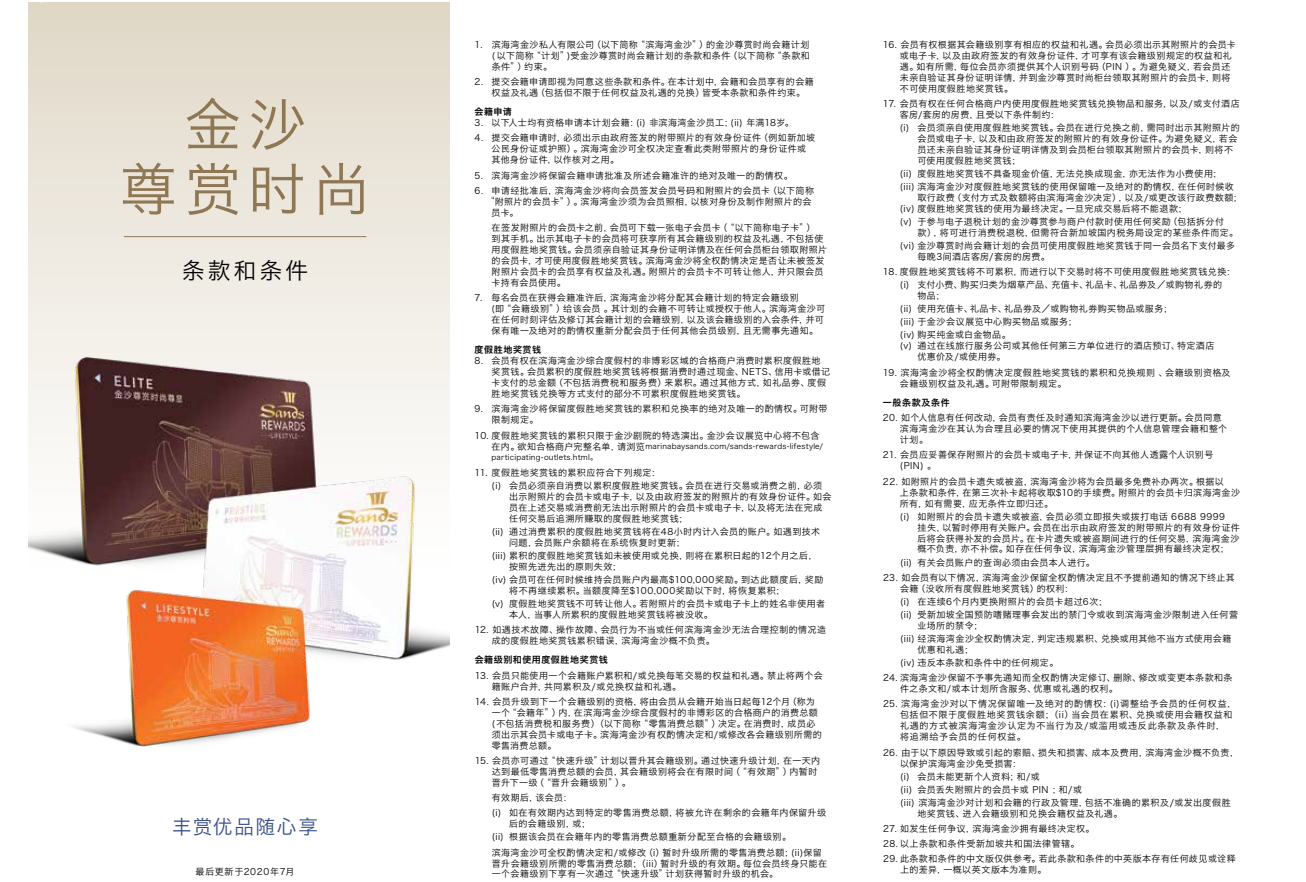
<style>
.page{position:relative;width:1306px;height:882px;background:#fff}
.page>*{position:absolute;margin:0;border:0;box-sizing:border-box;transform-origin:0 0}
.t1{font:57px/64.5px "Hiragino Sans GB W3";letter-spacing:.13em;color:#907753;text-align:center}
.t2{font:22.5px "Hiragino Sans GB W3";letter-spacing:.15em;color:#000}
.t3{font:19.5px "Hiragino Sans GB W3";letter-spacing:.08em;color:#374e89}
.t4{font:9px/10.9px "Hiragino Sans GB W3";letter-spacing:.05em;color:#000}
.t5{font:9px/10.9px "Hiragino Sans GB W3";letter-spacing:.08em;color:#000}
.t6{font:9px "Hiragino Sans GB W6";letter-spacing:.06em;color:#000}
.t7{font:9px "Hiragino Sans GB W3";letter-spacing:.075em;color:#000}
.t8{font:7.5px/10.9px "Hira Kaku Pro W3";letter-spacing:.025em;color:#000}
.s1{font-family:"Hiragino Sans GB W3";font-size:9px}
</style>
<div class="page">
<svg style="left:28px;top:2px;width:422px;height:645px;background:#e9e3d8"></svg>
<img style="left:28px;top:332px;width:421px;height:415px">
<hr style="left:124px;top:236px;width:242px;height:1px;background:#907753">
<h1 class="t1" style="left:120px;top:91px;width:252px">金沙<br>尊赏时尚</h1>
<h2 class="t2" style="left:182px;top:256px;width:128px">条款和条件</h2>
<h3 class="t3" style="left:172px;top:814px;width:147px">丰赏优品随心享</h3>
<p class="t7" style="left:195px;top:865px;width:101px">最后更新于2020年7月</p>
<p class="t4" style="left:492px;top:39px;width:320px;text-align:justify;text-indent:-17px">1. 滨海湾金沙私人有限公司（以下简称“滨海湾金沙”）的金沙尊赏时尚会籍计划( 以下简称“计划”)受金沙尊赏时尚会籍计划的条款和条件（以下简称“条款和条件”）约束。</p>
<p class="t4" style="left:492px;top:76px;width:324px;text-indent:-17px">2. 提交会籍申请即视为同意这些条款和条件。在本计划中，会籍和会员享有的会籍权益及礼遇（包括但不限于任何权益及礼遇的兑换）皆受本条款和条件约束。</p>
<p class="t6" style="left:475px;top:106px;width:39px">会籍申请</p>
<p class="t4" style="left:475px;top:117px;width:321px">3. 以下人士均有资格申请本计划会籍：(i) 非滨海湾金沙员工；(ii) 年满18岁。</p>
<p class="t4" style="left:492px;top:132px;width:325px;text-indent:-17px">4. 提交会籍申请时，必须出示由政府签发的附带照片的有效身份证件（例如新加坡公民身份证或护照）。滨海湾金沙可全权决定查看此类附带照片的身份证件或其他身份证件，以作核对之用。</p>
<p class="t4" style="left:475px;top:169px;width:320px">5. 滨海湾金沙将保留会籍申请批准及所述会籍准许的绝对及唯一的酌情权。</p>
<p class="t4" style="left:475px;top:185px;width:341px">6. 申请经批准后，滨海湾金沙将向会员签发会员号码和附照片的会员卡（以下简称</p>
<p class="t4" style="left:495px;top:196px;width:318px">附照片的会员卡”）。滨海湾金沙须为会员照相，以核对身份及制作附照片的会</p>
<p class="t4" style="left:492px;top:206px;width:28px">员卡。</p>
<p class="t4" style="left:492px;top:222px;width:337px">在签发附照片的会员卡之前，会员可下载一张电子会员卡（“以下简称电子卡”）<br>到其手机。出示其电子卡的会员将可获享所有其会籍级别的权益及礼遇，不包括使用度假胜地奖赏钱。会员须亲自验证其身份证明详情及在任何会员柜台领取附照片的会员卡，才可使用度假胜地奖赏钱。滨海湾金沙将全权酌情决定是否让未被签发附照片会员卡的会员享有权益及礼遇。附照片的会员卡不可转让他人，并只限会员卡持有会员使用。</p>
<p class="t4" style="left:492px;top:292px;width:335px;text-indent:-17px">7. 每名会员在获得会籍准许后，滨海湾金沙将分配其会籍计划的特定会籍级别<br>(即“会籍级别”）给该会员 。其计划的会籍不可转让或授权于他人。滨海湾金沙可在任何时刻评估及修订其会籍计划的会籍级别，以及该会籍级别的入会条件，并可保有唯一及绝对的酌情权重新分配会员于任何其他会员级别，且无需事先通知。</p>
<p class="t6" style="left:475px;top:344px;width:68px">度假胜地奖赏钱</p>
<p class="t4" style="left:492px;top:355px;width:340px;text-indent:-17px">8. 会员有权在滨海湾金沙综合度假村的非博彩区域的合格商户消费时累积度假胜地奖赏钱。会员累积的度假胜地奖赏钱将根据消费时通过现金、NETS、信用卡或借记卡支付的总金额（不包括消费税和服务费）来累积。通过其他方式，如礼品券、度假胜地奖赏钱兑换等方式支付的部分不可累积度假胜地奖赏钱。</p>
<p class="t4" style="left:492px;top:403px;width:337px;text-indent:-17px">9. 滨海湾金沙将保留度假胜地奖赏钱的累积和兑换率的绝对及唯一的酌情权。可附带限制规定。</p>
<p class="t4" style="left:475px;top:429px;width:346px">10. 度假胜地奖赏钱的累积只限于金沙剧院的特选演出。金沙会议展览中心将不包含</p>
<p class="t8" style="left:492px;top:440px;width:333px"><span class="s1">在内。欲知合格商户完整名单，请浏览</span>marinabaysands.com/sands-rewards-lifestyle/ participating-outlets.html。</p>
<p class="t4" style="left:492px;top:465px;width:332px;line-height:13px;text-indent:-17px">11. 度假胜地奖赏钱的累积应符合下列规定：<br>(i) 会员必须亲自消费以累积度假胜地奖赏钱。会员在进行交易或消费之前，必须</p>
<p class="t4" style="left:509px;top:490px;width:324px">出示附照片的会员卡或电子卡，以及由政府签发的附照片的有效身份证件。如会员在上述交易或消费前无法出示附照片的会员卡或电子卡，以及将无法在完成任何交易后追溯所赚取的度假胜地奖赏钱；</p>
<p class="t4" style="left:509px;top:525px;width:313px;text-indent:-17px">(ii) 通过消费累积的度假胜地奖赏钱将在48小时内计入会员的账户。如遇到技术问题，会员账户余额将在系统恢复时更新；</p>
<p class="t4" style="left:509px;top:549px;width:310px;text-indent:-17px">(iii) 累积的度假胜地奖赏钱如未被使用或兑换，则将在累积日起的12个月之后，按照先进先出的原则失效；</p>
<p class="t4" style="left:509px;top:573px;width:316px;text-indent:-17px">(iv) 会员可在任何时候维持会员账户内最高$100,000奖励。到达此额度后，奖励将不再继续累积。当额度降至$100,000奖励以下时，将恢复累积；</p>
<p class="t4" style="left:509px;top:597px;width:318px;text-indent:-17px">(v) 度假胜地奖赏钱不可转让他人。若附照片的会员卡或电子卡上的姓名非使用者本人，当事人所累积的度假胜地奖赏钱将被没收。</p>
<p class="t4" style="left:492px;top:623px;width:336px;text-indent:-17px">12. 如遇技术故障、操作故障、会员行为不当或任何滨海湾金沙无法合理控制的情况造成的度假胜地奖赏钱累积错误，滨海湾金沙概不负责。</p>
<p class="t6" style="left:475px;top:654px;width:135px">会籍级别和使用度假胜地奖赏钱</p>
<p class="t4" style="left:492px;top:669px;width:333px;text-indent:-17px">13. 会员只能使用一个会籍账户累积和/或兑换每笔交易的权益和礼遇。禁止将两个会籍账户合并，共同累积及/或兑换权益和礼遇。</p>
<p class="t4" style="left:492px;top:695px;width:332px;text-indent:-17px">14. 会员升级到下一个会籍级别的资格，将由会员从会籍开始当日起每12个月（称为一个“会籍年”）内，在滨海湾金沙综合度假村的非博彩区的合格商户的消费总额( 不包括消费税和服务费）（以下简称“零售消费总额”）决定。在消费时，成员必须出示其会员卡或电子卡。滨海湾金沙有权酌情决定和/或修改各会籍级别所需的零售消费总额。</p>
<p class="t4" style="left:492px;top:754px;width:330px;text-indent:-17px">15. 会员亦可通过“快速升级”计划以晋升其会籍级别。通过快速升级计划，在一天内达到最低零售消费总额的会员，其会籍级别将会在有限时间（“有效期”）内暂时晋升下一级（“晋升会籍级别”）。</p>
<p class="t4" style="left:492px;top:789px;width:336px;line-height:15.1px">有效期后，该会员：<br>(i) 如在有效期内达到特定的零售消费总额，将被允许在剩余的会籍年内保留升级</p>
<p class="t4" style="left:492px;top:816px;width:301px;line-height:13px;text-indent:17px">后的会籍级别，或；<br>(ii) 根据该会员在会籍年内的零售消费总额重新分配至合格的会籍级别。</p>
<p class="t4" style="left:492px;top:846px;width:337px">滨海湾金沙可全权酌情决定和/或修改（i）暂时升级所需的零售消费总额；(ii)保留晋升会籍级别所需的零售消费总额；（iii）暂时升级的有效期。每位会员终身只能在一个会籍级别下享有一次通过“快速升级”计划获得暂时升级的机会。</p>
<p class="t4" style="left:900px;top:39px;width:338px;text-indent:-17px">16. 会员有权根据其会籍级别享有相应的权益和礼遇。会员必须出示其附照片的会员卡或电子卡，以及由政府签发的有效身份证件，才可享有该会籍级别规定的权益和礼遇。如有所需，每位会员亦须提供其个人识别号码（PIN ）。为避免疑义，若会员还未亲自验证其身份证明详情，并到金沙尊赏时尚柜台领取其附照片的会员卡，则将不可使用度假胜地奖赏钱。</p>
<p class="t4" style="left:900px;top:98px;width:341px;text-indent:-17px">17. 会员有权在任何合格商户内使用度假胜地奖赏钱兑换物品和服务，以及/或支付酒店客房/套房的房费，且受以下条件制约：</p>
<p class="t4" style="left:917px;top:122px;width:324px;text-indent:-17px">(i) 会员须亲自使用度假胜地奖赏钱。会员在进行兑换之前，需同时出示其附照片的会员或电子卡，以及和由政府签发的附照片的有效身份证件。为避免疑义，若会员还未亲自验证其身份证明详情及到会员柜台领取其附照片的会员卡，则将不可使用度假胜地奖赏钱；</p>
<p class="t4" style="left:900px;top:167px;width:336px;line-height:13px">(ii) 度假胜地奖赏钱不具备现金价值，无法兑换成现金，亦无法作为小费使用；(iii) 滨海湾金沙对度假胜地奖赏钱的使用保留唯一及绝对的酌情权，在任何时候收</p>
<p class="t4" style="left:900px;top:192px;width:338px;text-indent:17px">取行政费（支付方式及数额将由滨海湾金沙决定），以及/或更改该行政费数额; (iv) 度假胜地奖赏钱的使用为最终决定。一旦完成交易后将不能退款；</p>
<p class="t4" style="left:917px;top:216px;width:322px;text-indent:-18px">(v) 于参与电子退税计划的金沙尊赏参与商户付款时使用任何奖励（包括拆分付<br>款），将可进行消费税退税，但需符合新加坡国内税务局设定的某些条件而定。</p>
<p class="t4" style="left:917px;top:240px;width:319px;text-indent:-17px">(vi) 金沙尊赏时尚会籍计划的会员可使用度假胜地奖赏钱于同一会员名下支付最多每晚3间酒店客房/套房的房费。</p>
<p class="t4" style="left:883px;top:265px;width:354px;line-height:13px;text-align:center">18. 度假胜地奖赏钱将不可累积，而进行以下交易时将不可使用度假胜地奖赏钱兑换：(i) 支付小费、购买归类为烟草产品、充值卡、礼品卡、礼品券及／或购物礼券的</p>
<p class="t4" style="left:900px;top:289px;width:274px;line-height:13px;text-indent:17px">物品；<br>(ii) 使用充值卡、礼品卡、礼品券及／或购物礼券购买物品或服务；(iii) 于金沙会议展览中心购买物品或服务；<br>(iv) 购买纯金或白金物品。</p>
<p class="t4" style="left:917px;top:340px;width:298px;text-indent:-17px">(v) 通过在线旅行服务公司或其他任何第三方单位进行的酒店预订、特定酒店优惠价及/或使用券。</p>
<p class="t4" style="left:900px;top:366px;width:332px;text-indent:-17px">19. 滨海湾金沙将全权酌情决定度假胜地奖赏钱的累积和兑换规则 、会籍级别资格及会籍级别权益及礼遇。可附带限制规定。</p>
<p class="t6" style="left:883px;top:396px;width:68px">一般条款及条件</p>
<p class="t4" style="left:900px;top:412px;width:329px;text-indent:-17px">20. 如个人信息有任何改动，会员有责任及时通知滨海湾金沙以进行更新。会员同意滨海湾金沙在其认为合理且必要的情况下使用其提供的个人信息管理会籍和整个计划。</p>
<p class="t4" style="left:900px;top:449px;width:315px;text-indent:-17px">21. 会员应妥善保存附照片的会员卡或电子卡，并保证不向其他人透露个人识别号(PIN) 。</p>
<p class="t4" style="left:900px;top:475px;width:342px;text-indent:-17px">22. 如附照片的会员卡遗失或被盗，滨海湾金沙将为会员最多免费补办两次。根据以<br>上条款和条件，在第三次补卡起将收取$10的手续费。附照片的会员卡归滨海湾金沙所有，如有需要，应无条件立即归还。</p>
<p class="t4" style="left:917px;top:510px;width:324px;text-indent:-18px">(i) 如附照片的会员卡遗失或被盗，会员必须立即报失或拨打电话 6688 9999<br>挂失，以暂时停用有关账户。会员在出示由政府签发的附带照片的有效身份证件后将会获得补发的会员片。在卡片遗失或被盗期间进行的任何交易，滨海湾金沙概不负责，亦不补偿。如存在任何争议，滨海湾金沙管理层拥有最终决定权；</p>
<p class="t4" style="left:900px;top:556px;width:196px">(ii) 有关会员账户的查询必须由会员本人进行。</p>
<p class="t4" style="left:900px;top:571px;width:336px;text-indent:-17px">23. 如会员有以下情况，滨海湾金沙保留全权酌情决定且不予提前通知的情况下终止其会籍（没收所有度假胜地奖赏钱）的权利：</p>
<p class="t4" style="left:900px;top:594px;width:340px;line-height:13px">(i) 在连续6个月内更换附照片的会员卡超过6次；<br>(ii) 受新加坡全国预防嗜赌理事会发出的禁门令或收到滨海湾金沙限制进入任何营</p>
<p class="t4" style="left:900px;top:618px;width:333px;line-height:13px;text-indent:17px">业场所的禁令；<br>(iii) 经滨海湾金沙全权酌情决定，判定违规累积、兑换或用其他不当方式使用会籍</p>
<p class="t4" style="left:900px;top:642px;width:160px;line-height:13px;text-indent:17px">优惠和礼遇；<br>(iv) 违反本条款和条件中的任何规定。</p>
<p class="t4" style="left:900px;top:672px;width:334px;text-indent:-17px">24. 滨海湾金沙保留不予事先通知而全权酌情决定修订、删除、修改或变更本条款和条件之条文和/或本计划所含服务、优惠或礼遇的权利。</p>
<p class="t5" style="left:900px;top:698px;width:338px;text-indent:-17px">25. 滨海湾金沙对以下情况保留唯一及绝对的酌情权：(i)调整给予会员的任何权益，包括但不限于度假胜地奖赏钱余额；（ii）当会员在累积、兑换或使用会籍权益和礼遇的方式被滨海湾金沙认定为不当行为及/或滥用或违反此条款及条件时，<br>将追溯给予会员的任何权益。</p>
<p class="t4" style="left:900px;top:746px;width:340px;text-indent:-17px">26. 由于以下原因导致或引起的索赔、损失和损害、成本及费用，滨海湾金沙概不负责，以保护滨海湾金沙免受损害：</p>
<p class="t4" style="left:900px;top:769px;width:332px;line-height:13px">(i) 会员未能更新个人资料；和/或<br>(ii) 会员丢失附照片的会员卡或 PIN ；和/或<br>(iii) 滨海湾金沙对计划和会籍的行政及管理，包括不准确的累积及/或发出度假胜</p>
<p class="t4" style="left:918px;top:807px;width:206px">地奖赏钱、进入会籍级别和兑换会籍权益及礼遇。</p>
<p class="t4" style="left:883px;top:822px;width:213px">27. 如发生任何争议，滨海湾金沙拥有最终决定权。</p>
<p class="t4" style="left:883px;top:837px;width:198px">28. 以上条款和条件受新加坡共和国法律管辖。</p>
<p class="t4" style="left:900px;top:853px;width:337px;text-indent:-17px">29. 此条款和条件的中文版仅供参考。若此条款和条件的中英版本存有任何歧见或诠释上的差异，一概以英文版本为准则。</p>
</div>
